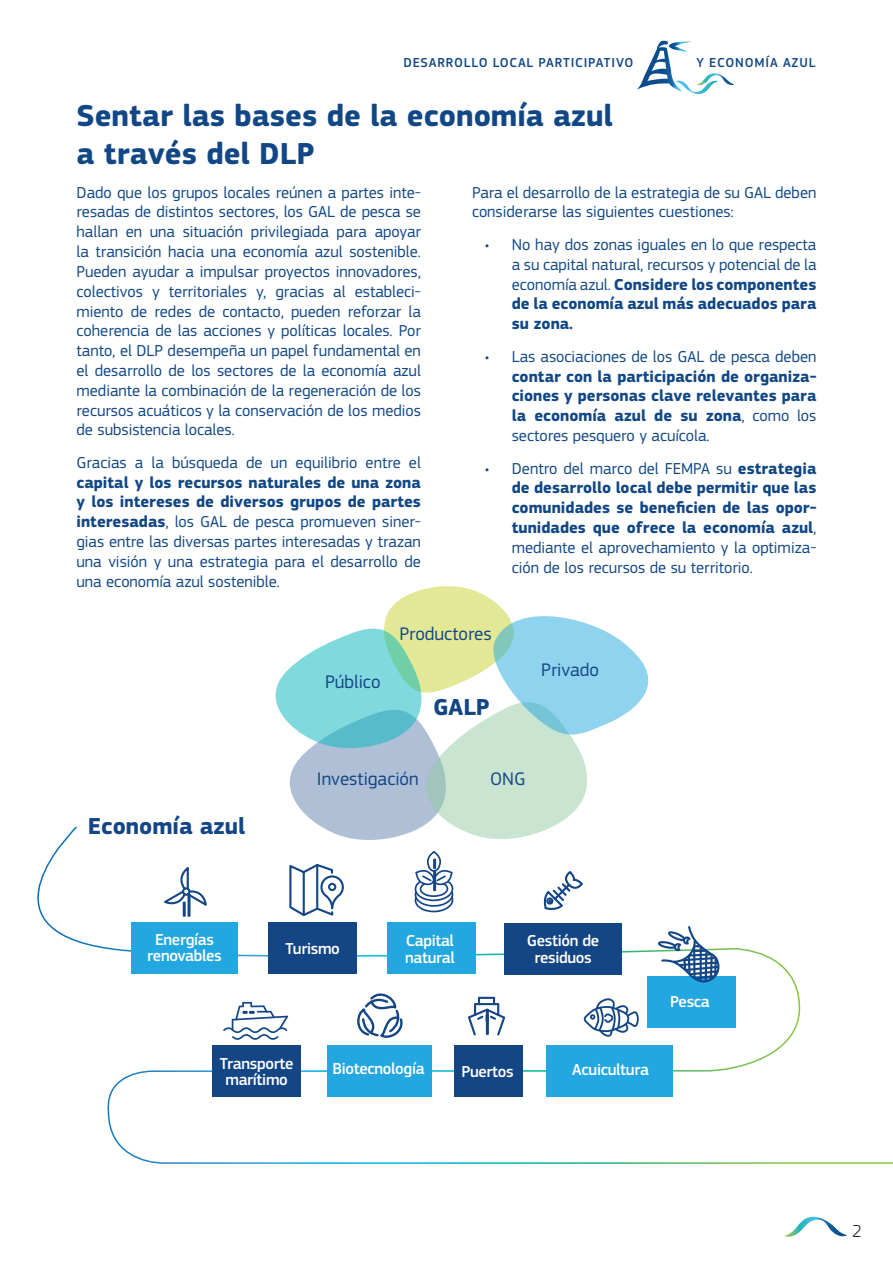
<style>
.page{position:relative;width:893px;height:1263px;background:#fff}
.page>*{position:absolute;margin:0;border:0;box-sizing:border-box;transform-origin:0 0}
.t1{font:700 31.5px/37.8px "EC Square Sans Pro";color:#114785}
.body_green{font:700 24px "EC Square Sans Pro";color:#144686}
.body_green-2{font:18.9px "EC Square Sans Pro";color:#144686}
.t2{font:300 18px "EC Square Sans Pro";color:#231f20}
.body{font:16.5px/19.8px "EC Square Sans Pro";color:#114785;text-align:justify}
.t3{font:700 16.5px/19.8px "EC Square Sans Pro";color:#114785;text-align:justify}
.body_green-3{font:500 16.5px/16.8px "EC Square Sans Pro";letter-spacing:-.02em;color:#fff;text-align:center}
.t4{font:500 13.5px "EC Square Sans Pro";letter-spacing:.06em;color:#114785}
.s1{font-weight:700}
.s2{font-weight:400}
</style>
<div class="page">
<svg style="left:785px;top:1217px;width:62px;height:20px"></svg>
<svg style="left:637px;top:41px;width:97px;height:53px"></svg>
<svg style="left:37px;top:826px;width:856px;height:338px"></svg>
<svg style="left:274px;top:586px;width:376px;height:254px"></svg>
<svg style="left:584px;top:997px;width:55px;height:40px"></svg>
<svg style="left:357px;top:993px;width:46px;height:45px"></svg>
<svg style="left:544px;top:871px;width:39px;height:39px"></svg>
<svg style="left:223px;top:1002px;width:65px;height:38px"></svg>
<div style="left:504px;top:923px;width:118px;height:52px;background:#144686"></div>
<div style="left:212px;top:1045px;width:89px;height:52px;background:#144686"></div>
<div style="left:647px;top:976px;width:89px;height:52px;background:#22a7e0"></div>
<div style="left:132px;top:922px;width:106px;height:52px;background:#22a7e0"></div>
<div style="left:388px;top:922px;width:88px;height:52px;background:#22a7e0"></div>
<div style="left:269px;top:922px;width:88px;height:52px;background:#144686"></div>
<div style="left:455px;top:1045px;width:68px;height:52px;background:#144686"></div>
<div style="left:546px;top:1045px;width:126px;height:52px;background:#22a7e0"></div>
<div style="left:328px;top:1045px;width:104px;height:52px;background:#22a7e0"></div>
<svg style="left:289px;top:864px;width:55px;height:52px"></svg>
<svg style="left:164px;top:867px;width:43px;height:39px"></svg>
<hr style="left:188px;top:894px;width:3px;height:23px;background:#144686">
<hr style="left:183px;top:901px;width:3px;height:16px;background:#144686">
<svg style="left:468px;top:997px;width:37px;height:38px"></svg>
<svg style="left:415px;top:851px;width:38px;height:61px"></svg>
<svg style="left:658px;top:926px;width:61px;height:56px"></svg>
<p class="t4" style="left:403px;top:55px;width:232px">DESARROLLO LOCAL PARTICIPATIVO</p>
<h1 class="t1" style="left:77px;top:98px;width:538px">Sentar las bases de la economía azul a través del DLP</h1>
<p class="t4" style="left:696px;top:55px;width:121px">Y ECONOMÍA AZUL</p>
<p class="body" style="left:77px;top:182px;width:346px">Dado que los grupos locales reúnen a partes inte&shy;resadas de distintos sectores, los GAL de pesca se hallan en una situación privilegiada para apoyar la transición hacia una economía azul sostenible.<br>Pueden ayudar a impulsar proyectos innovadores, colectivos y territoriales y, gracias al estableci&shy;miento de redes de contacto, pueden reforzar la coherencia de las acciones y políticas locales. Por tanto, el DLP desempeña un papel fundamental en el desarrollo de los sectores de la economía azul mediante la combinación de la regeneración de los recursos acuáticos y la conservación de los medios de subsistencia locales.</p>
<p class="body" style="left:77px;top:453px;width:346px">Gracias a la búsqueda de un equilibrio entre el <span class="s1">capital y los recursos naturales de una zona y los intereses de diversos grupos de partes interesadas</span>, los GAL de pesca promueven siner&shy;gias entre las diversas partes interesadas y trazan una visión y una estrategia para el desarrollo de una economía azul sostenible.</p>
<p class="body" style="left:472px;top:182px;width:346px">Para el desarrollo de la estrategia de su GAL deben considerarse las siguientes cuestiones:</p>
<p class="body" style="left:512px;top:235px;width:306px;text-indent:-27px">• No hay dos zonas iguales en lo que respecta a su capital natural, recursos y potencial de la economía azul. <span class="s1">Considere los componentes de la economía azul más adecuados para su zona.</span></p>
<p class="t3" style="left:512px;top:347px;width:306px;text-indent:-27px"><span class="s2">• Las asociaciones de los GAL de pesca deben </span>contar con la participación de organiza&shy;ciones y personas clave relevantes para la economía azul de su zona<span class="s2">, como los sectores pesquero y acuícola.</span></p>
<p class="t3" style="left:512px;top:459px;width:306px;text-indent:-27px"><span class="s2">• Dentro del marco del FEMPA su</span> estrategia de desarrollo local debe permitir que las comunidades se beneficien de las opor&shy;tunidades que ofrece la economía azul<span class="s2">, mediante el aprovechamiento y la optimiza&shy;ción de los recursos de su territorio.</span></p>
<p class="body_green" style="left:88px;top:812px;width:159px">Economía azul</p>
<p class="body_green-2" style="left:325px;top:671px;width:57px">Público</p>
<p class="body_green-2" style="left:399px;top:623px;width:94px">Productores</p>
<p class="body_green" style="left:433px;top:692px;width:58px">GALP</p>
<p class="body_green-2" style="left:541px;top:659px;width:59px">Privado</p>
<p class="body_green-2" style="left:317px;top:767px;width:103px">Investigación</p>
<p class="body_green-2" style="left:490px;top:767px;width:37px">ONG</p>
<p class="body_green-3" style="left:147px;top:931px;width:76px">Energías renovables</p>
<p class="body_green-3" style="left:286px;top:941px;width:56px">Turismo</p>
<p class="body_green-3" style="left:405px;top:932px;width:51px;text-align:left">Capital natural</p>
<p class="body_green-3" style="left:527px;top:932px;width:74px">Gestión de residuos</p>
<p class="body_green-3" style="left:220px;top:1055px;width:75px">Transporte marítimo</p>
<p class="body_green-3" style="left:332px;top:1060px;width:94px">Biotecnología</p>
<p class="body_green-3" style="left:572px;top:1061px;width:78px">Acuicultura</p>
<p class="body_green-3" style="left:461px;top:1063px;width:54px">Puertos</p>
<p class="body_green-3" style="left:670px;top:993px;width:41px">Pesca</p>
<p class="t2" style="left:852px;top:1221px;width:11px">2</p>
</div>
